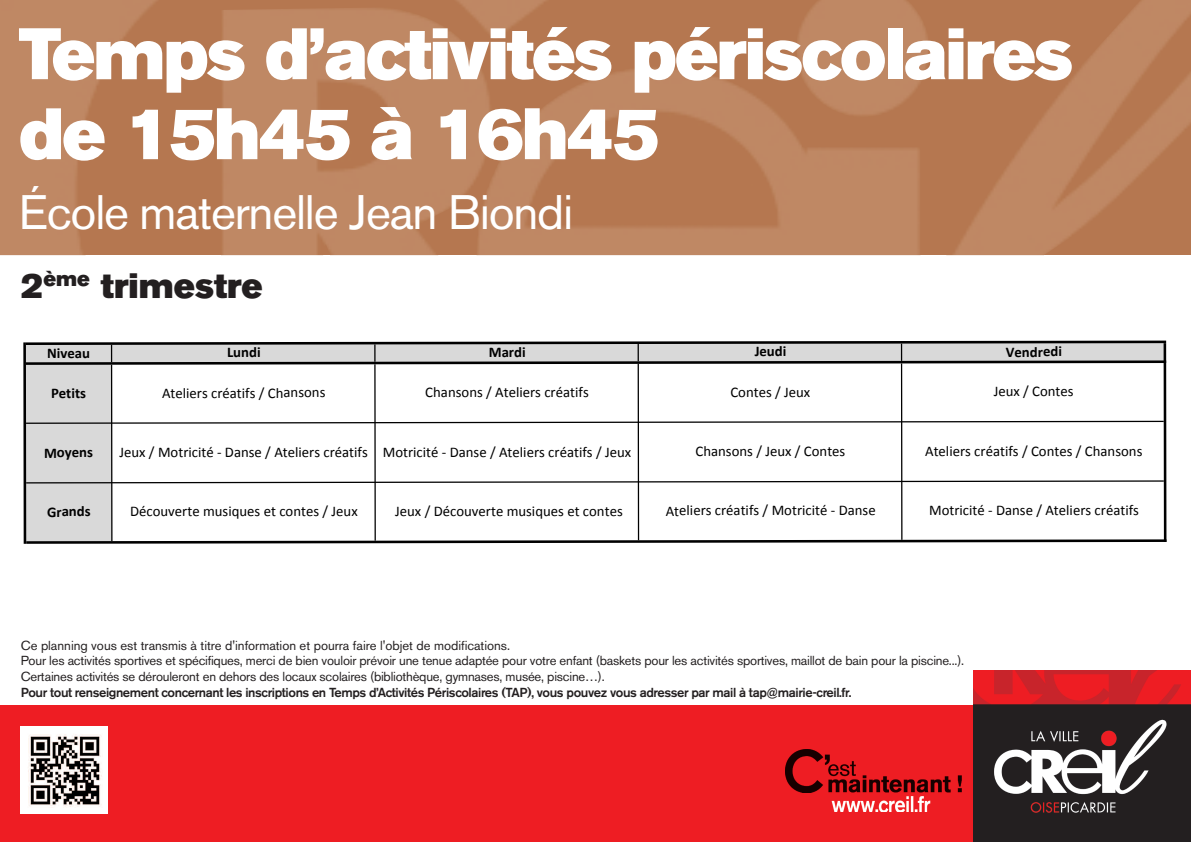
<style>
.page{position:relative;width:1191px;height:842px;background:#fff}
.page>*{position:absolute;margin:0;border:0;box-sizing:border-box;transform-origin:0 0}
.t1{font:72px/80px "Akzidenz Grotesk BE Super";letter-spacing:-.025em;color:#fff}
.t2{font:48px "Akzidenz Grotesk BE";letter-spacing:-.025em;color:#fff}
.t3{font:35px "Akzidenz Grotesk BE Super";color:#231f20}
.t4{font:14.7px "Calibri";color:#000}
.t5{font:700 14.7px "Calibri";color:#000}
.t6{font:13px/15.6px "Akzidenz Grotesk BE";letter-spacing:-.015em;color:#231f20}
.t7{font:500 13px "Akzidenz Grotesk BE";letter-spacing:-.03em;color:#231f20}
</style>
<div class="page">
<div style="left:0;top:705px;width:997px;height:137px;background:#ee1d23"></div>
<img style="left:973px;top:670px;width:218px;height:172px">
<img style="left:786px;top:750px;width:175px;height:43px">
<img style="left:831px;top:796px;width:100px;height:15px">
<img style="left:0;top:0;width:1191px;height:255px">
<svg style="left:23px;top:341px;width:1143px;height:203px"></svg>
<img style="left:21px;top:726px;width:86px;height:87px">
<h1 class="t1" style="left:19px;top:19px;width:1055px">Temps d’activités périscolaires de 15h45 à 16h45</h1>
<h2 class="t2" style="left:19px;top:195px;width:555px">École maternelle Jean Biondi</h2>
<h3 class="t3" style="left:21px;top:271px;width:243px">2<sup>ème</sup> trimestre</h3>
<p class="t5" style="left:227px;top:343px;width:35px">3&amp;()"</p>
<p class="t5" style="left:489px;top:343px;width:38px">.%*)"</p>
<p class="t5" style="left:754px;top:342px;width:33px">4$&amp;)"</p>
<p class="t5" style="left:47px;top:344px;width:44px">!"#$%&amp;</p>
<p class="t5" style="left:1005px;top:342px;width:58px">'$()*$)"</p>
<p class="t5" style="left:51px;top:384px;width:37px">1$2"2,</p>
<p class="t4" style="left:162px;top:384px;width:165px">3)'4-'(, #("5)-6, 0 9:5/,$/,</p>
<p class="t4" style="left:425px;top:383px;width:165px">9:5/,$/, 0 3)'4-'(, #("5)-6,</p>
<p class="t4" style="left:730px;top:383px;width:82px">9$/)', 0 1'%2</p>
<p class="t4" style="left:993px;top:382px;width:82px">1'%2 0 9$/)',</p>
<p class="t5" style="left:44px;top:443px;width:51px">./0$(,</p>
<p class="t4" style="left:119px;top:443px;width:513px">1'%2 0 7$)(-#-)" 8 !5/,' 0 3)'4-'(, #("5)-6, 7$)(-#-)" 8 !5/,' 0 3)'4-'(, #("5)-6, 0 1'%2</p>
<p class="t4" style="left:695px;top:442px;width:151px">9:5/,$/, 0 1'%2 0 9$/)',</p>
<p class="t4" style="left:925px;top:442px;width:219px">3)'4-'(, #("5)-6, 0 9$/)', 0 9:5/,$/,</p>
<p class="t5" style="left:47px;top:502px;width:45px">+*%(),</p>
<p class="t4" style="left:130px;top:502px;width:229px">!"#$%&amp;'()' +%,-.%', ') #$/)', 0 1'%2</p>
<p class="t4" style="left:395px;top:502px;width:229px">1'%2 0 !"#$%&amp;'()' +%,-.%', ') #$/)',</p>
<p class="t4" style="left:666px;top:501px;width:211px">3)'4-'(, #("5)-6, 0 7$)(-#-)" 8 !5/,'</p>
<p class="t4" style="left:929px;top:501px;width:211px">7$)(-#-)" 8 !5/,' 0 3)'4-'(, #("5)-6,</p>
<p class="t6" style="left:21px;top:639px;width:944px">Ce planning vous est transmis à titre d'information et pourra faire l'objet de modifications.<br>Pour les activités sportives et spécifiques, merci de bien vouloir prévoir une tenue adaptée pour votre enfant (baskets pour les activités sportives, maillot de bain pour la piscine...).<br>Certaines activités se dérouleront en dehors des locaux scolaires (bibliothèque, gymnases, musée, piscine…).</p>
<p class="t7" style="left:21px;top:687px;width:832px">Pour tout renseignement concernant les inscriptions en Temps d’Activités Périscolaires (TAP), vous pouvez vous adresser par mail à tap@mairie-creil.fr.</p>
</div>
